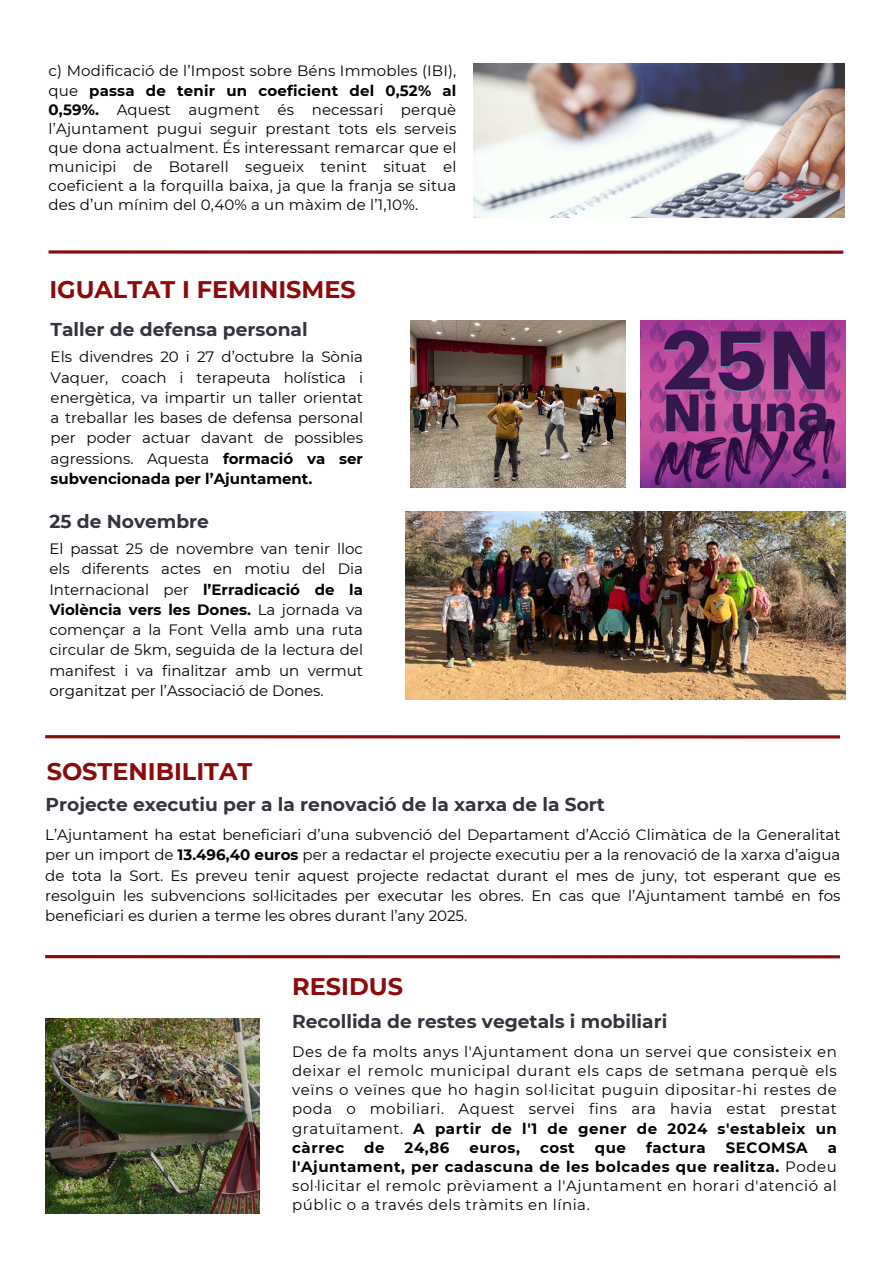
<style>
.page{position:relative;width:893px;height:1264px;background:#fff}
.page>*{position:absolute;margin:0;border:0;box-sizing:border-box;transform-origin:0 0}
.t1{font:700 24px "Montserrat";color:#8b0b0b}
.t2{font:700 18.6px "Montserrat";color:#32353e}
.t3{font:15px/20.2px "Montserrat";letter-spacing:.005em;color:#000;text-align:justify}
.t4{font:700 15px "Montserrat";letter-spacing:.035em;color:#000}
.s1{font-weight:700}
</style>
<div class="page">
<svg style="left:49px;top:250px;width:794px;height:4px;background:#a23c3c"></svg>
<img style="left:473px;top:63px;width:371px;height:154px">
<img style="left:410px;top:320px;width:215px;height:167px">
<img style="left:405px;top:512px;width:440px;height:187px">
<hr style="left:45px;top:735px;width:794px;height:3px;background:#8b0b0b">
<hr style="left:45px;top:955px;width:794px;height:3px;background:#8b0b0b">
<img style="left:640px;top:320px;width:205px;height:167px">
<img style="left:46px;top:1018px;width:213px;height:194px">
<h2 class="t3" style="left:49px;top:61px;width:409px;line-height:19.2px">c) Modificació de l’Impost sobre Béns Immobles (IBI), que <span class="s1">passa de tenir un coeficient del 0,52% al 0,59%.</span> Aquest augment és necessari perquè l’Ajuntament pugui seguir prestant tots els serveis que dona actualment. És interessant remarcar que el municipi de Botarell segueix tenint situat el coeficient a la forquilla baixa, ja que la franja se situa des d’un mínim del 0,40% a un màxim de l’1,10%.</h2>
<p class="t1" style="left:49px;top:274px;width:308px">IGUALTAT I FEMINISMES</p>
<p class="t2" style="left:51px;top:318px;width:258px">Taller de defensa personal</p>
<p class="t3" style="left:51px;top:347px;width:314px">Els divendres 20 i 27 d’octubre la Sònia Vaquer, coach i terapeuta holística i energètica, va impartir un taller orientat a treballar les bases de defensa personal per poder actuar davant de possibles agressions. Aquesta <span class="s1">formació va ser subvencionada per l’Ajuntament.</span></p>
<h1 class="t2" style="left:49px;top:510px;width:161px">25 de Novembre</h1>
<p class="t3" style="left:49px;top:538px;width:315px">El passat 25 de novembre van tenir lloc els diferents actes en motiu del Dia Internacional per <span class="s1">l’Erradicació de la Violència vers les Dones.</span> La jornada va començar a la Font Vella amb una ruta circular de 5km, seguida de la lectura del manifest i va finalitzar amb un vermut organitzat per l’Associació de Dones.</p>
<p class="t1" style="left:47px;top:757px;width:207px">SOSTENIBILITAT</p>
<p class="t2" style="left:46px;top:792px;width:561px">Projecte executiu per a la renovació de la xarxa de la Sort</p>
<h2 class="t3" style="left:45px;top:824px;width:796px">L’Ajuntament ha estat beneficiari d’una subvenció del Departament d’Acció Climàtica de la Generalitat per un import de <span class="s1">13.496,40 euros</span> per a redactar el projecte executiu per a la renovació de la xarxa d’aigua de tota la Sort. Es preveu tenir aquest projecte redactat durant el mes de juny, tot esperant que es resolguin les subvencions sol·licitades per executar les obres. En cas que l’Ajuntament també en fos beneficiari es durien a terme les obres durant l’any 2025.</h2>
<h2 class="t1" style="left:292px;top:971px;width:112px">RESIDUS</h2>
<p class="t2" style="left:292px;top:1010px;width:376px">Recollida de restes vegetals i mobiliari</p>
<h1 class="t3" style="left:292px;top:1041px;width:546px;line-height:19.2px">Des de fa molts anys l'Ajuntament dona un servei que consisteix en deixar el remolc municipal durant els caps de setmana perquè els veïns o veïnes que ho hagin sol·licitat puguin dipositar-hi restes de poda o mobiliari. Aquest servei fins ara havia estat prestat gratuïtament. <span class="s1">A partir de l'1 de gener de 2024 s'estableix un càrrec</span></h1>
<h1 class="t4" style="left:364px;top:1138px;width:22px">de</h1>
<h1 class="t4" style="left:404px;top:1138px;width:46px">24,86</h1>
<h1 class="t4" style="left:469px;top:1138px;width:52px">euros,</h1>
<h1 class="t4" style="left:540px;top:1138px;width:36px">cost</h1>
<h1 class="t4" style="left:594px;top:1138px;width:33px">que</h1>
<h1 class="t4" style="left:646px;top:1138px;width:61px">factura</h1>
<h1 class="t4" style="left:725px;top:1138px;width:83px">SECOMSA</h1>
<h1 class="t3" style="left:292px;top:1137px;width:546px;line-height:19.2px;text-indent:535px"><span class="s1">a l'Ajuntament, per cadascuna de les bolcades que realitza.</span> Podeu sol·licitar el remolc prèviament a l'Ajuntament en horari d'atenció al públic o a través dels tràmits en línia.</h1>
</div>
